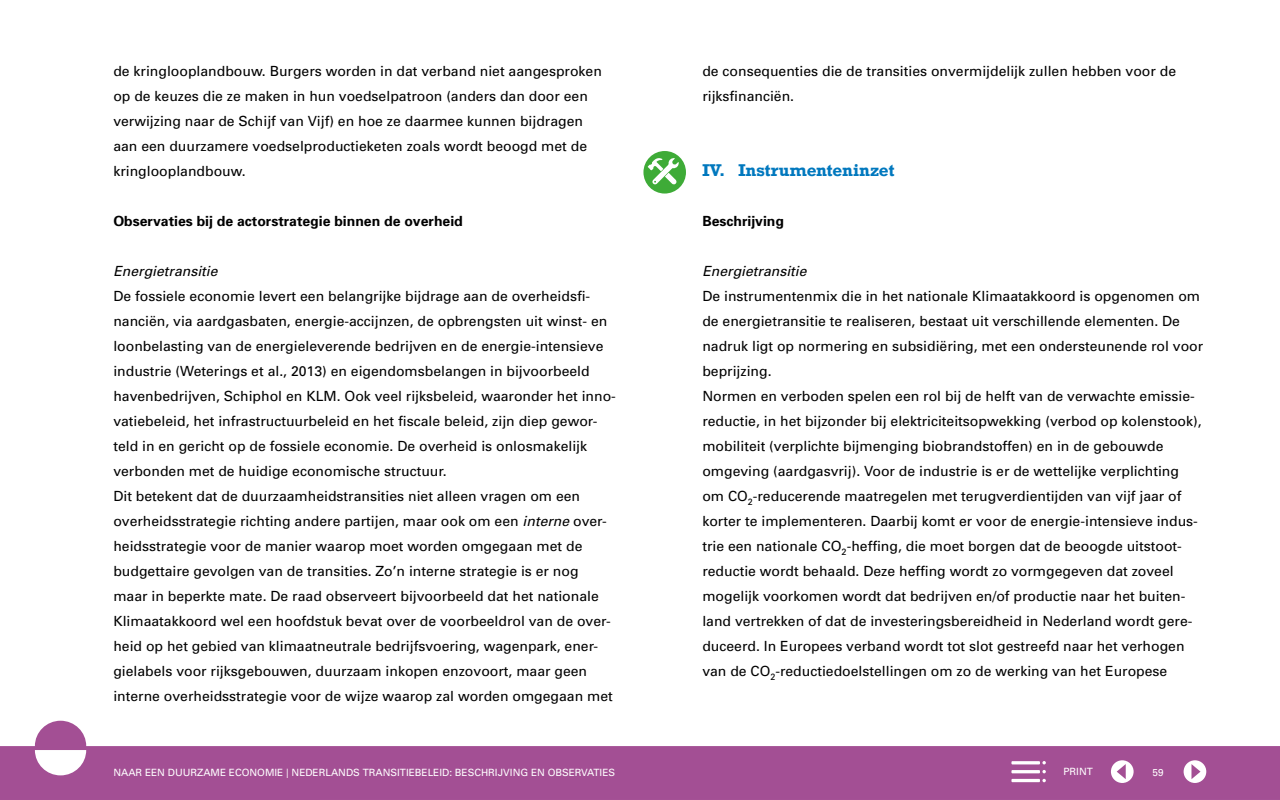
<style>
.page{position:relative;width:1280px;height:800px;background:#fff}
.page>*{position:absolute;margin:0;border:0;box-sizing:border-box;transform-origin:0 0}
.Paragraafkop_rockwel{font:700 16px "Rockwell";color:#0078be}
.platte_tekst__P{font:14px/25px "Univers";color:#000}
.Alinea_kop_vet__H3{font:700 14px "Univers";color:#000}
.alineakop_curcief_H4{font:italic 14px "Univers";color:#000}
.t1{font:10px "Univers";color:#fff}
.s1{font-style:italic}
.s2{font-size:12.9px}
</style>
<div class="page">
<svg style="left:0;top:721px;width:1280px;height:79px;fill:#a34f94"></svg>
<div style="left:1111px;top:760px;width:23px;height:23px;background:#fff;border-radius:50%"></div>
<svg style="left:1117px;top:764px;width:9px;height:15px"></svg>
<div style="left:1184px;top:760px;width:22px;height:23px;background:#fff;border-radius:50%"></div>
<svg style="left:1191px;top:764px;width:10px;height:15px"></svg>
<svg style="left:1042px;top:779px;width:4px;height:3px"></svg>
<hr style="left:1011px;top:779px;width:29px;height:3px;background:#fff">
<hr style="left:1011px;top:770px;width:29px;height:3px;background:#fff">
<svg style="left:1042px;top:770px;width:4px;height:3px"></svg>
<hr style="left:1011px;top:761px;width:29px;height:3px;background:#fff">
<svg style="left:1042px;top:761px;width:4px;height:3px"></svg>
<div style="left:643px;top:151px;width:43px;height:43px;background:#3eab37;border-radius:50%"></div>
<svg style="left:648px;top:158px;width:31px;height:27px"></svg>
<p class="platte_tekst__P" style="left:113px;top:58px;width:490px">de kringlooplandbouw. Burgers worden in dat verband niet aangesproken op de keuzes die ze maken in hun voedselpatroon (anders dan door een verwijzing naar de Schijf van Vijf) en hoe ze daarmee kunnen bijdragen aan een duurzamere voedselproductieketen zoals wordt beoogd met de kringlooplandbouw.</p>
<h3 class="Alinea_kop_vet__H3" style="left:113px;top:212px;width:351px">Observaties bij de actorstrategie binnen de overheid</h3>
<h4 class="alineakop_curcief_H4" style="left:113px;top:262px;width:106px">Energietransitie</h4>
<p class="platte_tekst__P" style="left:113px;top:283px;width:504px">De fossiele economie levert een belangrijke bijdrage aan de overheidsfi&shy;nanciën, via aardgasbaten, energie-accijnzen, de opbrengsten uit winst- en loonbelasting van de energieleverende bedrijven en de energie-intensieve industrie (Weterings et al., 2013) en eigendomsbelangen in bijvoorbeeld havenbedrijven, Schiphol en KLM. Ook veel rijksbeleid, waaronder het inno&shy;vatiebeleid, het infrastructuurbeleid en het fiscale beleid, zijn diep gewor&shy;teld in en gericht op de fossiele economie. De overheid is onlosmakelijk verbonden met de huidige economische structuur.</p>
<p class="platte_tekst__P" style="left:113px;top:483px;width:501px">Dit betekent dat de duurzaamheidstransities niet alleen vragen om een overheidsstrategie richting andere partijen, maar ook om een <span class="s1">interne</span> over&shy;heidsstrategie voor de manier waarop moet worden omgegaan met de budgettaire gevolgen van de transities. Zo’n interne strategie is er nog maar in beperkte mate. De raad observeert bijvoorbeeld dat het nationale Klimaatakkoord wel een hoofdstuk bevat over de voorbeeldrol van de over&shy;heid op het gebied van klimaatneutrale bedrijfsvoering, wagenpark, ener&shy;gielabels voor rijksgebouwen, duurzaam inkopen enzovoort, maar geen interne overheidsstrategie voor de wijze waarop zal worden omgegaan met</p>
<p class="platte_tekst__P" style="left:702px;top:58px;width:475px">de consequenties die de transities onvermijdelijk zullen hebben voor de rijksfinanciën.</p>
<h2 class="Paragraafkop_rockwel" style="left:702px;top:160px;width:194px">IV. Instrumenteninzet</h2>
<h3 class="Alinea_kop_vet__H3" style="left:702px;top:212px;width:83px">Beschrijving</h3>
<h4 class="alineakop_curcief_H4" style="left:702px;top:262px;width:106px">Energietransitie</h4>
<p class="platte_tekst__P" style="left:702px;top:283px;width:502px">De instrumentenmix die in het nationale Klimaatakkoord is opgenomen om de energietransitie te realiseren, bestaat uit verschillende elementen. De nadruk ligt op normering en subsidiëring, met een ondersteunende rol voor beprijzing.</p>
<p class="platte_tekst__P" style="left:702px;top:383px;width:501px">Normen en verboden spelen een rol bij de helft van de verwachte emissie&shy;reductie, in het bijzonder bij elektriciteitsopwekking (verbod op kolenstook), mobiliteit (verplichte bijmenging biobrandstoffen) en in de gebouwde omgeving (aardgasvrij). Voor de industrie is er de wettelijke verplichting om CO<sub>2</sub>-reducerende maatregelen met terugverdientijden van vijf jaar of korter te implementeren. Daarbij komt er voor de energie-intensieve indus&shy;trie een nationale CO<sub>2</sub>-heffing, die moet borgen dat de beoogde uitstoot&shy;reductie wordt behaald. Deze heffing wordt zo vormgegeven dat zoveel mogelijk voorkomen wordt dat bedrijven en/of productie naar het buiten&shy;land vertrekken of dat de investeringsbereidheid in Nederland wordt gere&shy;duceerd. In Europees verband wordt tot slot gestreefd naar het verhogen van de CO<sub>2</sub>-reductiedoelstellingen om zo de werking van het Europese</p>
<p class="t1" style="left:113px;top:766px;width:503px">NAAR EEN DUURZAME ECONOMIE <span class="s2">|</span> NEDERLANDS TRANSITIEBELEID: BESCHRIJVING EN OBSERVATIES</p>
<p class="t1" style="left:1063px;top:765px;width:31px">PRINT</p>
<p class="t1" style="left:1153px;top:766px;width:13px">59</p>
</div>
